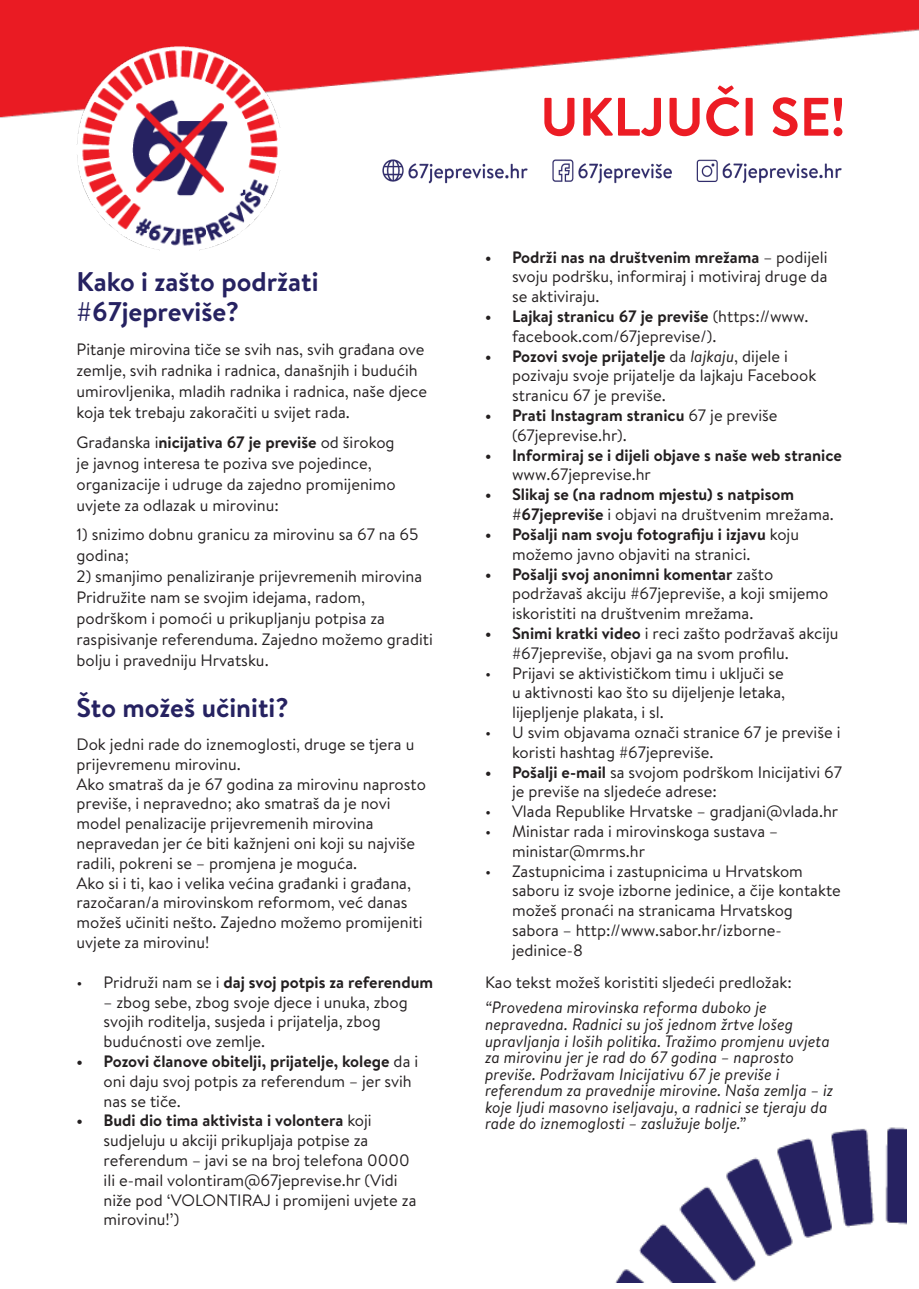
<style>
.page{position:relative;width:919px;height:1289px;background:#fff}
.page>*{position:absolute;margin:0;border:0;box-sizing:border-box;transform-origin:0 0}
.naslov_1{font:700 54px "Brandon Text";color:#ec1c24}
.naslov_1-2{font:700 27px/30px "Brandon Text";color:#262261}
.body_1{font:16.5px/19.8px "Brandon Text";color:#231f20}
.body_1-2{font:italic 16.5px/16.5px "Brandon Text";color:#231f20}
.t1{font:700 16.5px/19.8px "Brandon Text";color:#231f20}
.s1{font-weight:700}
.s2{font-weight:400}
.s3{font-style:italic}
</style>
<div class="page">
<img style="left:0;top:0;width:918px;height:145px">
<img style="left:77px;top:47px;width:203px;height:203px">
<img style="left:615px;top:1127px;width:291px;height:155px">
<img style="left:382px;top:159px;width:460px;height:25px">
<p class="naslov_1-2" style="left:77px;top:266px;width:243px">Kako i zašto podržati #67jepreviše?</p>
<p class="body_1" style="left:77px;top:338px;width:352px;line-height:21px">Pitanje mirovina tiče se svih nas, svih građana ove zemlje, svih radnika i radnica, današnjih i budućih umirovljenika, mladih radnika i radnica, naše djece koja tek trebaju zakoračiti u svijet rada.</p>
<p class="body_1" style="left:77px;top:431px;width:320px;line-height:21px">Građanska i<span class="s1">nicijativa 67 je previše</span> od širokog je javnog interesa te poziva sve pojedince, organizacije i udruge da zajedno promijenimo uvjete za odlazak u mirovinu:</p>
<p class="body_1" style="left:77px;top:523px;width:343px;line-height:21px">1) snizimo dobnu granicu za mirovinu sa 67 na 65 godina;</p>
<p class="body_1" style="left:77px;top:566px;width:347px">2) smanjimo penaliziranje prijevremenih mirovina</p>
<p class="body_1" style="left:77px;top:586px;width:358px;line-height:21px">Pridružite nam se svojim idejama, radom, podrškom i pomoći u prikupljanju potpisa za raspisivanje referenduma. Zajedno možemo graditi bolju i pravedniju Hrvatsku.</p>
<p class="naslov_1-2" style="left:77px;top:692px;width:214px">Što možeš učiniti?</p>
<p class="body_1" style="left:77px;top:733px;width:339px">Dok jedni rade do iznemoglosti, druge se tjera u prijevremenu mirovinu.</p>
<p class="body_1" style="left:77px;top:773px;width:351px">Ako smatraš da je 67 godina za mirovinu naprosto previše, i nepravedno; ako smatraš da je novi model penalizacije prijevremenih mirovina nepravedan jer će biti kažnjeni oni koji su najviše radili, pokreni se – promjena je moguća.</p>
<p class="body_1" style="left:77px;top:872px;width:347px">Ako si i ti, kao i velika većina građanki i građana, razočaran/a mirovinskom reformom, već danas možeš učiniti nešto. Zajedno možemo promijeniti uvjete za mirovinu!</p>
<p class="t1" style="left:77px;top:971px;width:358px"><span class="s2">• Pridruži nam se i</span> daj svoj potpis za referendum</p>
<p class="body_1" style="left:104px;top:991px;width:306px">– zbog sebe, zbog svoje djece i unuka, zbog svojih roditelja, susjeda i prijatelja, zbog budućnosti ove zemlje.</p>
<p class="body_1" style="left:104px;top:1050px;width:316px;text-indent:-27px"><span class="s1">• Pozovi članove obitelji, prijatelje, kolege</span> da i oni daju svoj potpis za referendum – jer svih nas se tiče.</p>
<p class="body_1" style="left:104px;top:1110px;width:314px;text-indent:-27px"><span class="s1">• Budi dio tima aktivista i volontera</span> koji sudjeluju u akciji prikupljaja potpise za referendum – javi se na broj telefona 0000 ili e-mail volontiram@67jeprevise.hr (Vidi niže pod ‘VOLONTIRAJ i promijeni uvjete za mirovinu!’)</p>
<p class="naslov_1" style="left:540px;top:79px;width:306px">UKLJUČI SE!</p>
<p class="body_1" style="left:512px;top:246px;width:317px;text-align:justify;text-indent:-27px"><span class="s1">• Podrži nas na društvenim mrežama</span> – podijeli svoju podršku, informiraj i motiviraj druge da se aktiviraju.</p>
<p class="body_1" style="left:512px;top:306px;width:298px;text-indent:-27px"><span class="s1">• Lajkaj stranicu 67 je previše</span> (https://www. facebook.com/67jeprevise/).</p>
<p class="body_1" style="left:512px;top:345px;width:306px;text-indent:-27px"><span class="s1">• Pozovi svoje prijatelje</span> da <span class="s3">lajkaju</span>, dijele i pozivaju svoje prijatelje da lajkaju Facebook stranicu 67 je previše.</p>
<p class="body_1" style="left:512px;top:405px;width:267px;text-indent:-27px"><span class="s1">• Prati Instagram stranicu</span> 67 je previše (67jeprevise.hr).</p>
<p class="t1" style="left:512px;top:444px;width:331px;text-indent:-27px">• Informiraj se i dijeli objave s naše web stranice <span class="s2">www.67jeprevise.hr</span></p>
<p class="t1" style="left:512px;top:484px;width:323px;text-indent:-27px">• Slikaj se (na radnom mjestu) s natpisom #67jepreviše <span class="s2">i objavi na društvenim mrežama.</span></p>
<p class="t1" style="left:512px;top:524px;width:288px;text-indent:-27px">• Pošalji nam svoju fotografiju i izjavu <span class="s2">koju možemo javno objaviti na stranici.</span></p>
<p class="body_1" style="left:512px;top:563px;width:318px;text-indent:-27px"><span class="s1">• Pošalji svoj anonimni komentar</span> zašto podržavaš akciju #67jepreviše, a koji smijemo iskoristiti na društvenim mrežama.</p>
<p class="body_1" style="left:512px;top:622px;width:328px;text-indent:-27px"><span class="s1">• Snimi kratki video</span> i reci zašto podržavaš akciju #67jepreviše, objavi ga na svom profilu.</p>
<p class="body_1" style="left:512px;top:662px;width:274px;text-align:justify;text-indent:-27px">• Prijavi se aktivističkom timu i uključi se u aktivnosti kao što su dijeljenje letaka, lijepljenje plakata, i sl.</p>
<p class="body_1" style="left:512px;top:721px;width:330px;text-indent:-27px">• U svim objavama označi stranice 67 je previše i koristi hashtag #67jepreviše.</p>
<p class="body_1" style="left:512px;top:761px;width:331px;text-indent:-27px"><span class="s1">• Pošalji e-mail</span> sa svojom podrškom Inicijativi 67 je previše na sljedeće adrese:</p>
<p class="body_1" style="left:485px;top:801px;width:355px">• Vlada Republike Hrvatske – gradjani@vlada.hr</p>
<p class="body_1" style="left:512px;top:820px;width:267px;text-indent:-27px">• Ministar rada i mirovinskoga sustava – ministar@mrms.hr</p>
<p class="body_1" style="left:512px;top:860px;width:330px;text-indent:-27px">• Zastupnicima i zastupnicima u Hrvatskom saboru iz svoje izborne jedinice, a čije kontakte možeš pronaći na stranicama Hrvatskog sabora – http://www.sabor.hr/izborne&shy;jedinice-8</p>
<p class="body_1" style="left:485px;top:972px;width:308px">Kao tekst možeš koristiti sljedeći predložak:</p>
<p class="body_1-2" style="left:485px;top:998px;width:350px">“Provedena mirovinska reforma duboko je nepravedna. Radnici su još jednom žrtve lošeg upravljanja i loših politika. Tražimo promjenu uvjeta za mirovinu jer je rad do 67 godina – naprosto previše. Podržavam Inicijativu 67 je previše i referendum za pravednije mirovine. Naša zemlja – iz koje ljudi masovno iseljavaju, a radnici se tjeraju da rade do iznemoglosti – zaslužuje bolje.”</p>
</div>
